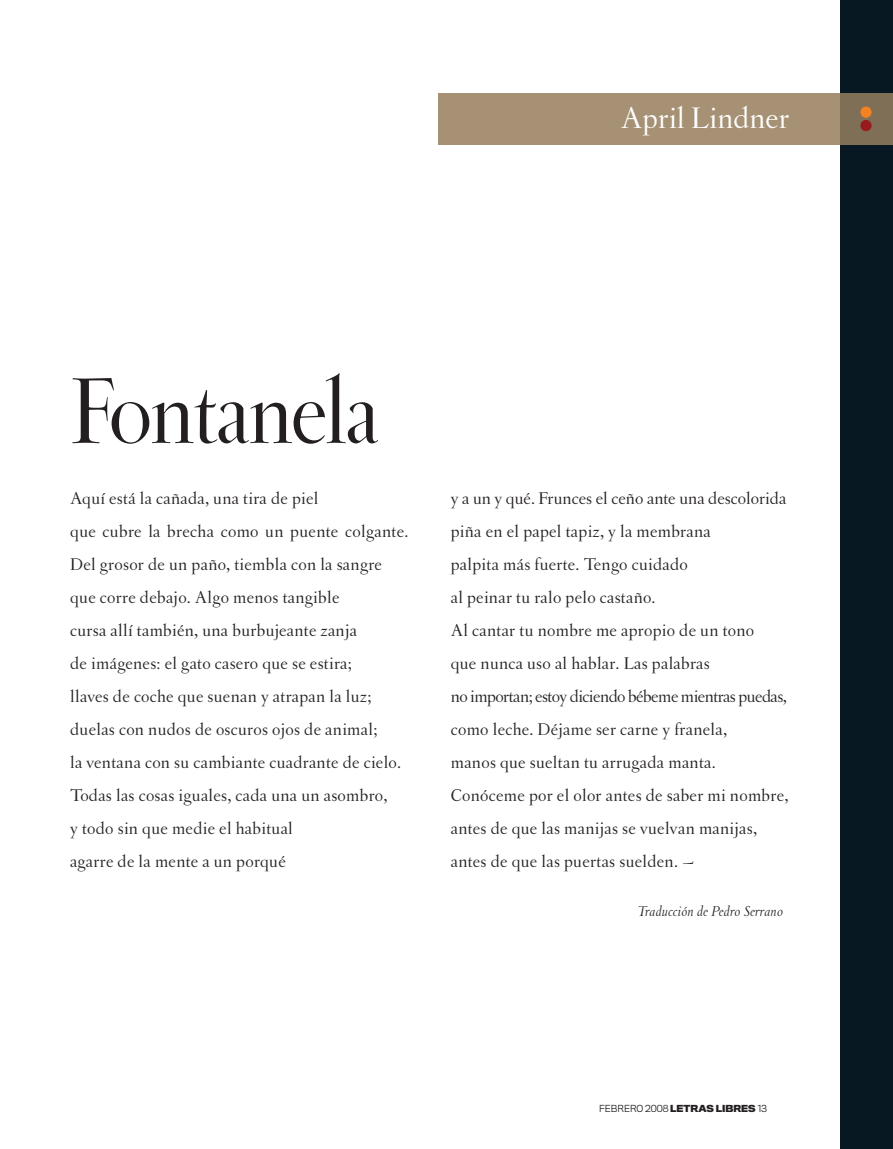
<style>
.page{position:relative;width:893px;height:1149px;background:#fff}
.page>*{position:absolute;margin:0;border:0;box-sizing:border-box;transform-origin:0 0}
.t1{font:99px "Letras Display";letter-spacing:-.01em;color:#231f20}
.t2{font:31.5px "Letras Oldstyle";color:#fff}
.t3{font:18px/33px "Letras Oldstyle";letter-spacing:.015em;color:#231f20}
.t4{font:italic 15px "Letras Oldstyle";letter-spacing:.015em;color:#231f20}
.t5{font:300 9px "Titling Gothic FB Normal";color:#231f20}
.s1{font-weight:700}
</style>
<div class="page">
<div style="left:840px;top:0;width:53px;height:1148px;background:#071822"></div>
<div style="left:438px;top:93px;width:402px;height:52px;background:#a79174"></div>
<div style="left:840px;top:93px;width:53px;height:52px;background:#806f57"></div>
<div style="left:861px;top:107px;width:10px;height:10px;background:#f58220;border-radius:50%"></div>
<div style="left:861px;top:107px;width:10px;height:10px;border:1px solid #f58220;border-radius:50%"></div>
<div style="left:861px;top:120px;width:10px;height:11px;background:#981a1e;border-radius:50%"></div>
<div style="left:861px;top:120px;width:10px;height:11px;border:1px solid #981a1e;border-radius:50%"></div>
<h1 class="t1" style="left:70px;top:356px;width:310px">Fontanela</h1>
<h2 class="t2" style="left:621px;top:100px;width:170px">April Lindner</h2>
<p class="t3" style="left:70px;top:481px;width:340px">Aquí está la cañada, una tira de piel<br>que cubre la brecha como un puente colgante.<br>Del grosor de un paño, tiembla con la sangre que corre debajo. Algo menos tangible<br>cursa allí también, una burbujeante zanja<br>de imágenes: el gato casero que se estira;<br>llaves de coche que suenan y atrapan la luz; duelas con nudos de oscuros ojos de animal;<br>la ventana con su cambiante cuadrante de cielo.<br>Todas las cosas iguales, cada una un asombro,<br>y todo sin que medie el habitual<br>agarre de la mente a un porqué</p>
<p class="t3" style="left:451px;top:481px;width:339px">y a un y qué. Frunces el ceño ante una descolorida piña en el papel tapiz, y la membrana<br>palpita más fuerte. Tengo cuidado<br>al peinar tu ralo pelo castaño.<br>Al cantar tu nombre me apropio de un tono<br>que nunca uso al hablar. Las palabras<br>no importan; estoy diciendo bébeme mientras puedas, como leche. Déjame ser carne y franela,<br>manos que sueltan tu arrugada manta.<br>Conóceme por el olor antes de saber mi nombre, antes de que las manijas se vuelvan manijas, antes de que las puertas suelden. ~</p>
<p class="t4" style="left:638px;top:902px;width:147px">Traducción de Pedro Serrano</p>
<p class="t5" style="left:599px;top:1102px;width:169px">FEBRERO 2008 <span class="s1">LETRAS LIBRES</span> 13</p>
</div>
